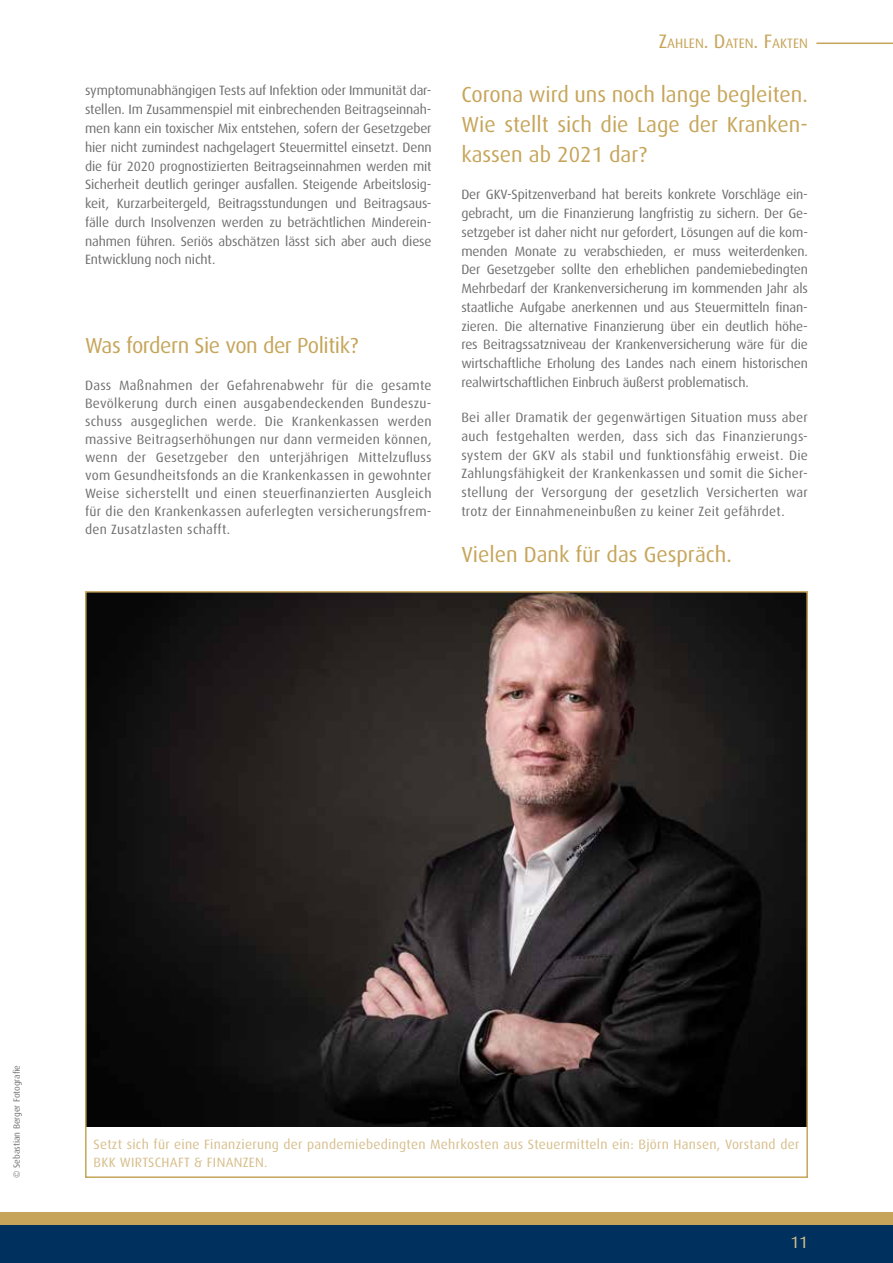
<style>
.page{position:relative;width:893px;height:1263px;background:#fff}
.page>*{position:absolute;margin:0;border:0;box-sizing:border-box;transform-origin:0 0}
.t1{font:21.75px/30px "Dax";color:#c6a55a;text-align:justify}
.t2{font:21.75px "Dax";letter-spacing:-.02em;color:#c6a55a}
.t3{font:16.5px "Dax";color:#d7be8b}
.t4{font:13.65px "Dax";color:#c6a55a}
.t5{font:13.5px/18.8px "Dax";letter-spacing:-.005em;color:#706f6f;text-align:justify}
.t6{font:13.5px/18.8px "Dax";letter-spacing:.02em;color:#d7be8b}
.t7{font:9px "Dax";color:#706f6f}
.s1{font-size:19.5px}
</style>
<div class="page">
<div style="left:0;top:1225px;width:893px;height:38px;background:#00305d"></div>
<hr style="left:816px;top:43px;width:77px;height:1px;background:#c6a55a">
<div style="left:0;top:1212px;width:893px;height:13px;background:#c6a55a"></div>
<img style="left:88px;top:594px;width:717px;height:533px">
<p class="t5" style="left:85px;top:82px;width:348px">symptomunabhängigen Tests auf Infektion oder Immunität dar&shy;stellen. Im Zusammenspiel mit einbrechenden Beitragseinnah&shy;men kann ein toxischer Mix entstehen, sofern der Gesetzgeber hier nicht zumindest nachgelagert Steuermittel einsetzt. Denn die für 2020 prognostizierten Beitragseinnahmen werden mit Sicherheit deutlich geringer ausfallen. Steigende Arbeitslosig&shy;keit, Kurzarbeitergeld, Beitragsstundungen und Beitragsaus&shy;fälle durch Insolvenzen werden zu beträchtlichen Minderein&shy;nahmen führen. Seriös abschätzen lässt sich aber auch diese Entwicklung noch nicht.</p>
<h1 class="t2" style="left:85px;top:333px;width:275px">Was fordern Sie von der Politik?</h1>
<p class="t5" style="left:85px;top:376px;width:348px;line-height:18px">Dass Maßnahmen der Gefahrenabwehr für die gesamte Bevölkerung durch einen ausgabendeckenden Bundeszu&shy;schuss ausgeglichen werde. Die Krankenkassen werden massive Beitragserhöhungen nur dann vermeiden können, wenn der Gesetzgeber den unterjährigen Mittelzufluss vom Gesundheitsfonds an die Krankenkassen in gewohnter Weise sicherstellt und einen steuerfinanzierten Ausgleich für die den Krankenkassen auferlegten versicherungsfrem&shy;den Zusatzlasten schafft.</p>
<p class="t4" style="left:659px;top:36px;width:151px"><span class="s1">Z</span>AHLEN<span class="s1">. D</span>ATEN<span class="s1">. F</span>AKTEN</p>
<h1 class="t1" style="left:461px;top:80px;width:348px">Corona wird uns noch lange begleiten.<br>Wie stellt sich die Lage der Kranken&shy;kassen ab 2021 dar?</h1>
<p class="t5" style="left:461px;top:185px;width:348px">Der GKV-Spitzenverband hat bereits konkrete Vorschläge ein&shy;gebracht, um die Finanzierung langfristig zu sichern. Der Ge&shy;setzgeber ist daher nicht nur gefordert, Lösungen auf die kom&shy;menden Monate zu verabschieden, er muss weiterdenken.<br>Der Gesetzgeber sollte den erheblichen pandemiebedingten Mehrbedarf der Krankenversicherung im kommenden Jahr als staatliche Aufgabe anerkennen und aus Steuermitteln finan&shy;zieren. Die alternative Finanzierung über ein deutlich höhe&shy;res Beitragssatzniveau der Krankenversicherung wäre für die wirtschaftliche Erholung des Landes nach einem historischen realwirtschaftlichen Einbruch äußerst problematisch.</p>
<p class="t5" style="left:461px;top:408px;width:348px">Bei aller Dramatik der gegenwärtigen Situation muss aber auch festgehalten werden, dass sich das Finanzierungs&shy;system der GKV als stabil und funktionsfähig erweist. Die Zahlungsfähigkeit der Krankenkassen und somit die Sicher&shy;stellung der Versorgung der gesetzlich Versicherten war trotz der Einnahmeneinbußen zu keiner Zeit gefährdet.</p>
<h1 class="t1" style="left:461px;top:540px;width:272px">Vielen Dank für das Gespräch.</h1>
<p class="t7" style="left:12px;top:1178px;width:115px;rotate:-90deg">© Sebastian Berger Fotografie</p>
<p class="t6" style="left:94px;top:1134px;width:707px">Setzt sich für eine Finanzierung der pandemiebedingten Mehrkosten aus Steuermitteln ein: Björn Hansen, Vorstand der<br>BKK WIRTSCHAFT &amp; FINANZEN.</p>
<p class="t3" style="left:790px;top:1233px;width:19px">11</p>
</div>
